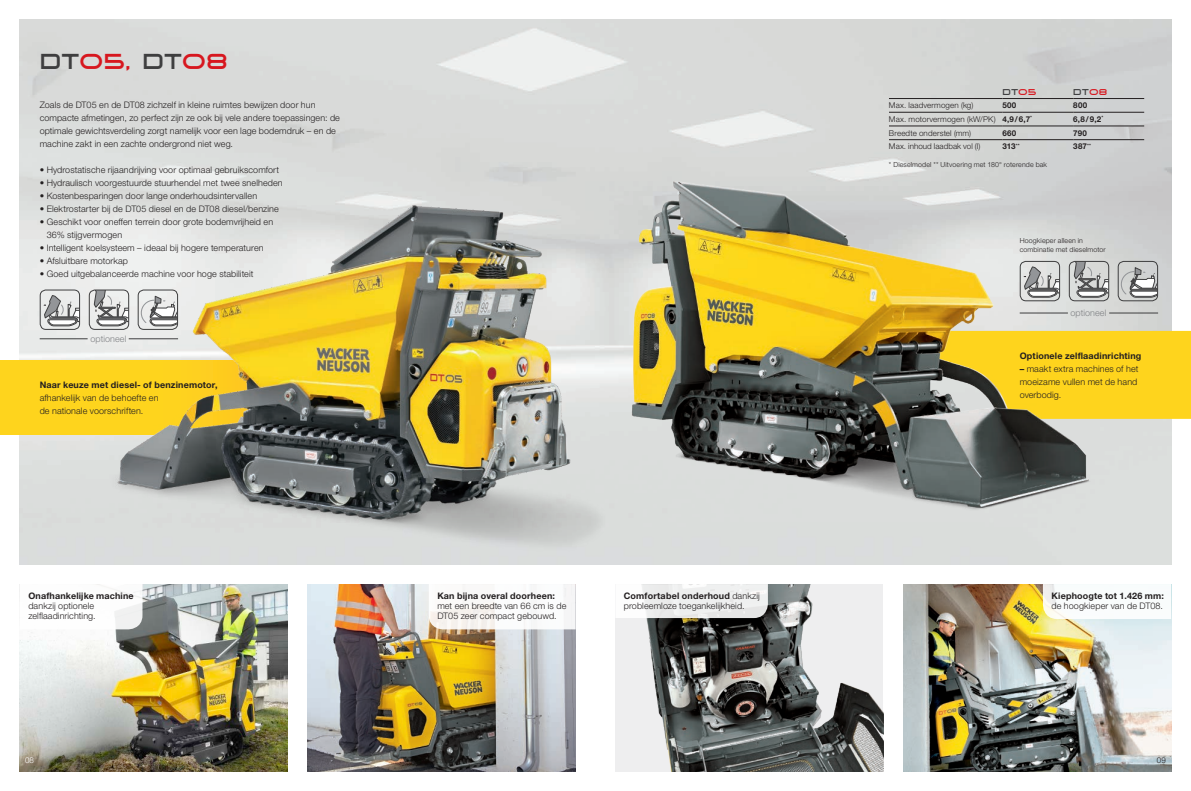
<style>
.page{position:relative;width:1191px;height:791px;background:#fff}
.page>*{position:absolute;margin:0;border:0;box-sizing:border-box;transform-origin:0 0}
.t1{font:23px "Wacker Neuson";letter-spacing:-.015em;color:#d7171f}
.t2{font:300 9px/13px "Helvetica Neue LTW1 G";letter-spacing:.01em;color:#231f20}
.t3{font:700 9px "Helvetica Neue LTW1 G";letter-spacing:.02em;color:#231f20}
.t4{font:300 9px "Helvetica Neue LTW1 G";letter-spacing:.01em;color:#808285}
.t5{font:9px "Wacker Neuson";letter-spacing:.005em;color:#3e3e3f}
.t6{font:300 8px "Helvetica Neue LTW1 G";letter-spacing:.015em;color:#231f20}
.t7{font:700 8px "Helvetica Neue LTW1 G";letter-spacing:.035em;color:#231f20}
.t8{font:300 8px "Helvetica Neue LTW1 G";color:#fff}
.t9{font:300 7px/9px "Helvetica Neue LTW1 G";letter-spacing:.02em;color:#231f20}
.s1{color:#3e3e3f}
.s2{color:#d7171f}
.s3{font-weight:700}
</style>
<div class="page">
<img style="left:20px;top:584px;width:268px;height:187px">
<img style="left:308px;top:584px;width:267px;height:187px">
<img style="left:615px;top:584px;width:268px;height:187px">
<img style="left:903px;top:584px;width:268px;height:187px">
<svg style="left:429px;top:584px;width:146px;height:45px"></svg>
<svg style="left:20px;top:584px;width:122px;height:45px"></svg>
<div style="left:0;top:360px;width:305px;height:75px;background:#fed41d"></div>
<div style="left:1137px;top:331px;width:54px;height:88px;background:#fed41d"></div>
<svg style="left:615px;top:584px;width:153px;height:34px"></svg>
<svg style="left:1043px;top:584px;width:128px;height:35px"></svg>
<img style="left:58px;top:186px;width:547px;height:377px">
<img style="left:595px;top:164px;width:542px;height:377px">
<svg style="left:43px;top:295px;width:35px;height:31px"></svg>
<div style="left:40px;top:289px;width:40px;height:41px;border:1px solid #3e3e3f;border-radius:6px"></div>
<svg style="left:94px;top:290px;width:35px;height:36px"></svg>
<div style="left:89px;top:289px;width:40px;height:41px;border:1px solid #3e3e3f;border-radius:6px"></div>
<div style="left:138px;top:289px;width:40px;height:41px;border:1px solid #3e3e3f;border-radius:6px"></div>
<svg style="left:140px;top:295px;width:38px;height:31px"></svg>
<svg style="left:1023px;top:266px;width:35px;height:32px"></svg>
<div style="left:1019px;top:261px;width:41px;height:40px;border:1px solid #3e3e3f;border-radius:6px"></div>
<svg style="left:1073px;top:261px;width:35px;height:37px"></svg>
<div style="left:1068px;top:261px;width:41px;height:40px;border:1px solid #3e3e3f;border-radius:6px"></div>
<div style="left:1117px;top:261px;width:41px;height:40px;border:1px solid #3e3e3f;border-radius:6px"></div>
<svg style="left:1120px;top:267px;width:38px;height:31px"></svg>
<hr style="left:889px;top:98px;width:113px;height:1px;background:#231f20">
<hr style="left:1002px;top:98px;width:71px;height:1px;background:#231f20">
<hr style="left:1073px;top:98px;width:71px;height:1px;background:#231f20">
<hr style="left:889px;top:112px;width:113px;height:1px;background:#231f20">
<hr style="left:1002px;top:112px;width:71px;height:1px;background:#231f20">
<hr style="left:1073px;top:112px;width:71px;height:1px;background:#231f20">
<hr style="left:889px;top:126px;width:113px;height:1px;background:#231f20">
<hr style="left:1002px;top:126px;width:71px;height:1px;background:#231f20">
<hr style="left:1073px;top:126px;width:71px;height:1px;background:#231f20">
<hr style="left:889px;top:139px;width:113px;height:1px;background:#231f20">
<hr style="left:1002px;top:139px;width:71px;height:1px;background:#231f20">
<hr style="left:1073px;top:139px;width:71px;height:1px;background:#231f20">
<hr style="left:40px;top:338px;width:48px;height:1px;background:#3e3e3f">
<hr style="left:129px;top:338px;width:49px;height:1px;background:#3e3e3f">
<hr style="left:1019px;top:313px;width:49px;height:1px;background:#3e3e3f">
<hr style="left:1109px;top:313px;width:49px;height:1px;background:#3e3e3f">
<h1 class="t1" style="left:40px;top:50px;width:190px"><span class="s1">DT</span>05, <span class="s1">DT</span>08</h1>
<p class="t2" style="left:40px;top:98px;width:302px">Zoals de DT05 en de DT08 zichzelf in kleine ruimtes bewijzen door hun compacte afmetingen, zo perfect zijn ze ook bij vele andere toepassingen: de optimale gewichtsverdeling zorgt namelijk voor een lage bodemdruk – en de machine zakt in een zachte ondergrond niet weg.</p>
<p class="t2" style="left:40px;top:163px;width:241px">• Hydrostatische rijaandrijving voor optimaal gebruikscomfort</p>
<p class="t2" style="left:40px;top:176px;width:244px">• Hydraulisch voorgestuurde stuurhendel met twee snelheden</p>
<p class="t2" style="left:40px;top:189px;width:219px">• Kostenbesparingen door lange onderhoudsintervallen</p>
<p class="t2" style="left:40px;top:202px;width:241px">• Elektrostarter bij de DT05 diesel en de DT08 diesel/benzine</p>
<p class="t2" style="left:47px;top:215px;width:228px;text-indent:-7px">• Geschikt voor oneffen terrein door grote bodemvrijheid en<br>36% stijgvermogen</p>
<p class="t2" style="left:40px;top:241px;width:225px">• Intelligent koelsysteem – ideaal bij hogere temperaturen</p>
<p class="t2" style="left:40px;top:254px;width:90px">• Afsluitbare motorkap</p>
<p class="t2" style="left:40px;top:267px;width:215px">• Goed uitgebalanceerde machine voor hoge stabiliteit</p>
<p class="t4" style="left:90px;top:333px;width:37px">optioneel</p>
<p class="t3" style="left:40px;top:379px;width:179px">Naar keuze met diesel- of benzinemotor,</p>
<p class="t2" style="left:40px;top:391px;width:120px">afhankelijk van de behoefte en de nationale voorschriften.</p>
<p class="t3" style="left:28px;top:590px;width:107px">Onafhankelijke machine</p>
<p class="t2" style="left:28px;top:601px;width:69px;line-height:10px">dankzij optionele zelflaadinrichting.</p>
<p class="t5" style="left:1002px;top:87px;width:36px">DT<span class="s2">05</span></p>
<p class="t5" style="left:1073px;top:87px;width:35px">DT<span class="s2">08</span></p>
<p class="t6" style="left:889px;top:100px;width:86px">Max. laadvermogen (kg)</p>
<p class="t7" style="left:1002px;top:100px;width:15px">500</p>
<p class="t7" style="left:1073px;top:100px;width:15px">800</p>
<p class="t6" style="left:889px;top:114px;width:145px">Max. motorvermogen (kW/PK) <span class="s3">4,9/6,7</span><sup>*</sup></p>
<p class="t7" style="left:1073px;top:114px;width:32px">6,8/9,2<sup>*</sup></p>
<p class="t6" style="left:889px;top:128px;width:84px">Breedte onderstel (mm)</p>
<p class="t7" style="left:1002px;top:128px;width:15px">660</p>
<p class="t7" style="left:1073px;top:128px;width:15px">790</p>
<p class="t6" style="left:889px;top:142px;width:93px">Max. inhoud laadbak vol (l)</p>
<p class="t7" style="left:1002px;top:142px;width:19px">313<sup>**</sup></p>
<p class="t7" style="left:1073px;top:142px;width:19px">387<sup>**</sup></p>
<p class="t9" style="left:889px;top:159px;width:160px">* Dieselmodel ** Uitvoering met 180° roterende bak</p>
<p class="t9" style="left:1019px;top:236px;width:88px">Hoogkieper alleen in combinatie met dieselmotor</p>
<p class="t4" style="left:1070px;top:307px;width:37px">optioneel</p>
<p class="t3" style="left:1019px;top:350px;width:123px">Optionele zelflaadinrichting</p>
<p class="t2" style="left:1019px;top:362px;width:120px;text-align:justify"><span class="s3">–</span> maakt extra machines of het moeizame vullen met de hand overbodig.</p>
<p class="t3" style="left:437px;top:590px;width:119px">Kan bijna overal doorheen:</p>
<p class="t2" style="left:437px;top:601px;width:130px;line-height:10px">met een breedte van 66 cm is de<br>DT05 zeer compact gebouwd.</p>
<p class="t2" style="left:624px;top:591px;width:137px;line-height:10px"><span class="s3">Comfortabel onderhoud</span> dankzij probleemloze toegankelijkheid.</p>
<p class="t3" style="left:1051px;top:590px;width:114px">Kiephoogte tot 1.426 mm:</p>
<p class="t2" style="left:1051px;top:599px;width:113px">de hoogkieper van de DT08.</p>
<p class="t8" style="left:25px;top:755px;width:10px">08</p>
<p class="t6" style="left:1157px;top:755px;width:10px">09</p>
</div>
